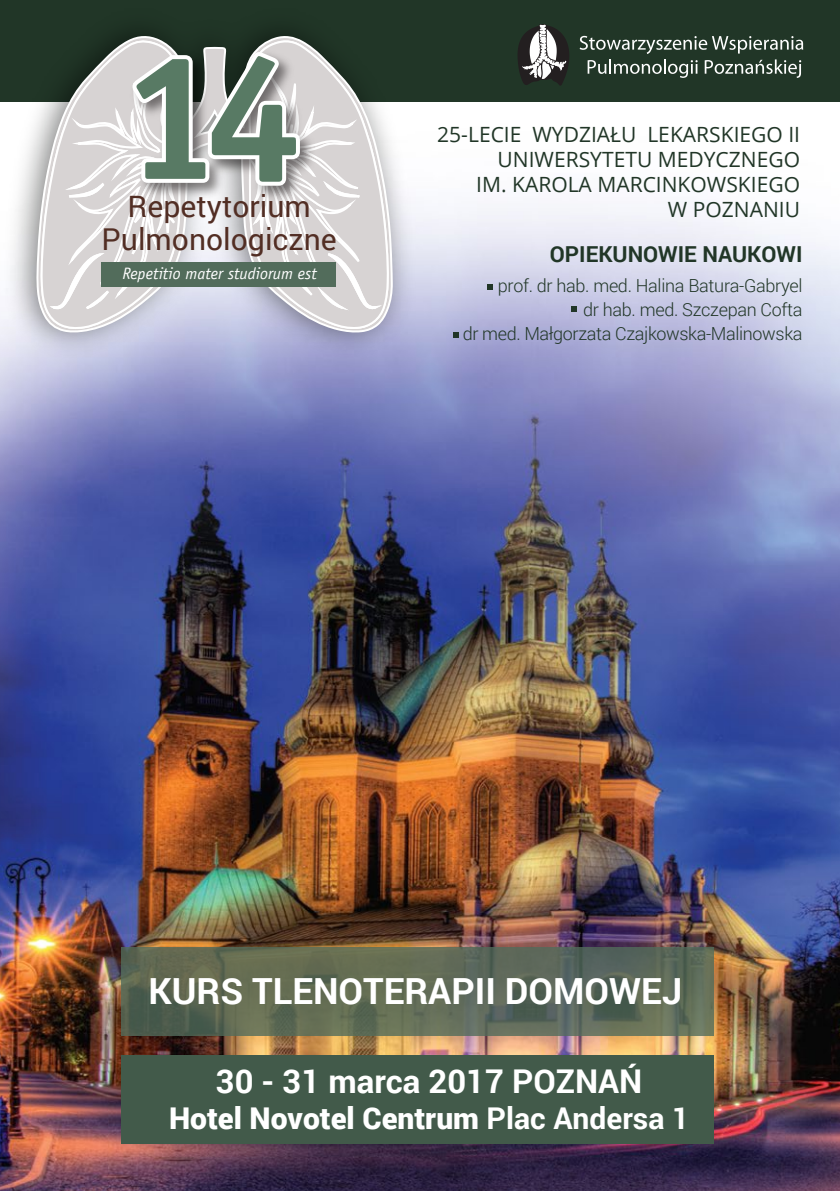
<style>
.page{position:relative;width:840px;height:1191px;background:#fff}
.page>*{position:absolute;margin:0;border:0;box-sizing:border-box;transform-origin:0 0}
.t1{font:700 36px "Roboto";color:#fff}
.t2{font:700 32.8px "Roboto";color:#fff}
.t3{font:900 30px "Roboto";color:#fff}
.t4{font:30px/32.2px "Roboto";color:#522e24;text-align:center}
.t5{font:700 22px "Roboto";color:#213627}
.t6{font:21px/25.2px "Open Sans";color:#213627;text-align:right}
.t7{font:300 18px/24px "Roboto";letter-spacing:-.015em;color:#213627;text-align:right}
.t8{font:italic 16.4px "Officina Sans Pl";color:#fff}
.s1{font-weight:700}
</style>
<div class="page">
<img style="left:0;top:101px;width:839px;height:1090px">
<div style="left:0;top:0;width:839px;height:101px;background:#213627"></div>
<svg style="left:579px;top:36px;width:223px;height:42px"></svg>
<svg style="left:517px;top:24px;width:52px;height:62px"></svg>
<div style="left:121px;top:1055px;width:592px;height:88px;background:#425a4a"></div>
<svg style="left:121px;top:947px;width:592px;height:88px;background:#5e6956"></svg>
<img style="left:0;top:101px;width:425px;height:268px">
<svg style="left:37px;top:33px;width:354px;height:301px"></svg>
<svg style="left:245px;top:32px;width:146px;height:298px"></svg>
<svg style="left:41px;top:38px;width:142px;height:293px"></svg>
<svg style="left:314px;top:251px;width:65px;height:59px"></svg>
<svg style="left:320px;top:177px;width:58px;height:21px"></svg>
<svg style="left:59px;top:179px;width:47px;height:20px"></svg>
<svg style="left:51px;top:251px;width:59px;height:60px;background:#dbd8d8"></svg>
<div style="left:102px;top:263px;width:234px;height:24px;background:#526c5b"></div>
<img style="left:126px;top:46px;width:194px;height:160px">
<svg style="left:132px;top:52px;width:168px;height:134px"></svg>
<svg style="left:487px;top:284px;width:6px;height:6px"></svg>
<svg style="left:571px;top:306px;width:6px;height:6px"></svg>
<svg style="left:453px;top:332px;width:6px;height:6px"></svg>
<h3 class="t4" style="left:101px;top:190px;width:237px">Repetytorium<br>Pulmonologiczne</h3>
<p class="t8" style="left:122px;top:264px;width:196px">Repetitio mater studiorum est</p>
<p class="t6" style="left:437px;top:121px;width:364px">25-LECIE WYDZIAŁU LEKARSKIEGO II<br>UNIWERSYTETU MEDYCZNEGO<br>IM. KAROLA MARCINKOWSKIEGO<br>W POZNANIU</p>
<p class="t5" style="left:549px;top:238px;width:254px">OPIEKUNOWIE NAUKOWI</p>
<p class="t7" style="left:462px;top:273px;width:341px">prof. dr hab. med. Halina Batura-Gabryel<br>dr hab. med. Szczepan Cofta<br>dr med. Małgorzata Czajkowska-Malinowska</p>
<h1 class="t1" style="left:148px;top:965px;width:535px">KURS TLENOTERAPII DOMOWEJ</h1>
<h2 class="t2" style="left:216px;top:1058px;width:428px">30 - 31 marca 2017 POZNAŃ</h2>
<h3 class="t3" style="left:169px;top:1097px;width:521px">Hotel Novotel Centrum <span class="s1">Plac Andersa 1</span></h3>
</div>
